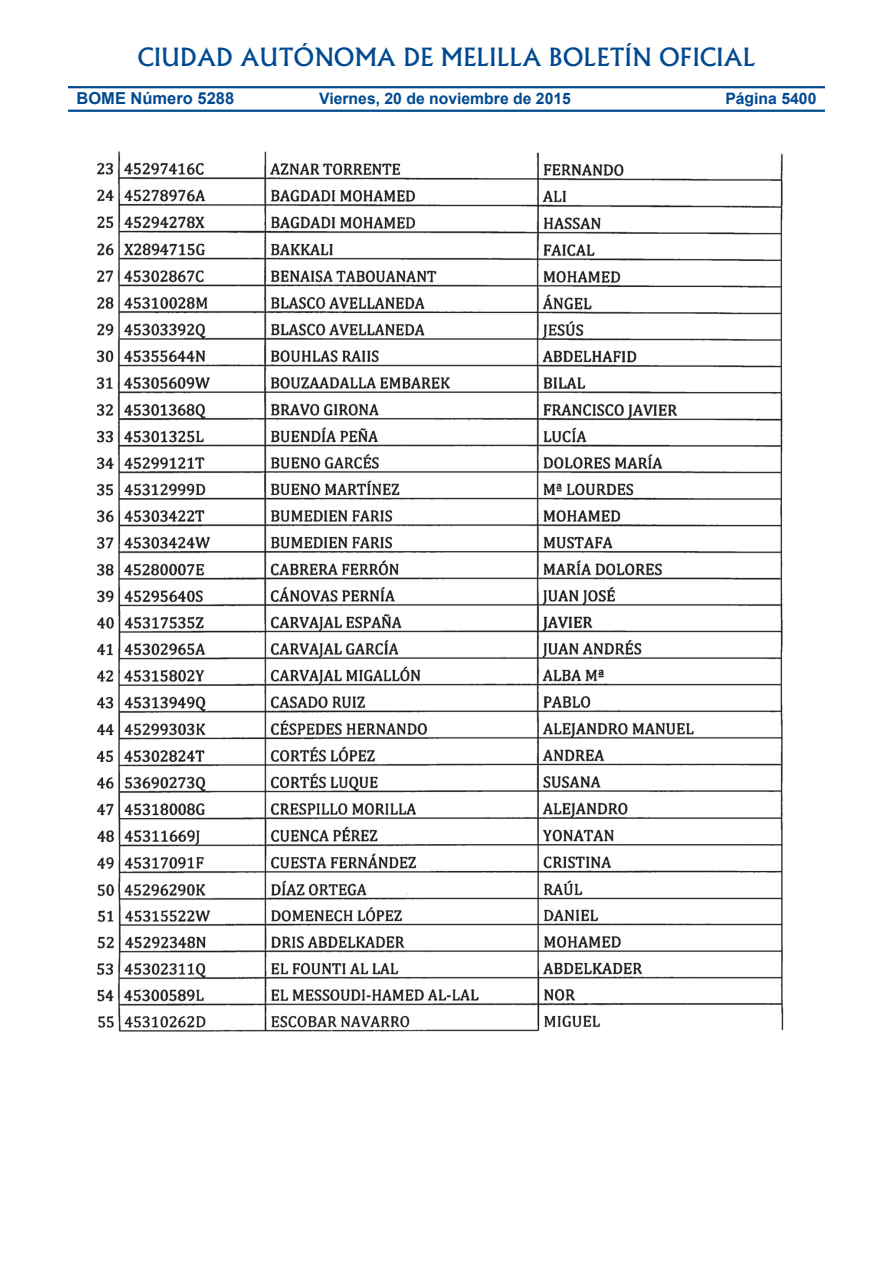
<style>
.page{position:relative;width:893px;height:1263px;background:#fff}
.page>*{position:absolute;margin:0;border:0;box-sizing:border-box;transform-origin:0 0}
.t1{font:500 24px "Albertus";color:#014990}
.t2{font:700 16.5px "Arial";color:#014990}
.t3{font:700 15.75px "Arial";color:#014990}
.s1{font-size:15.15px}
</style>
<div class="page">
<hr style="left:68px;top:86px;width:757px;height:2px;background:#014990">
<hr style="left:68px;top:110px;width:757px;height:2px;background:#014990">
<img style="left:96px;top:151px;width:688px;height:881px">
<h1 class="t1" style="left:137px;top:43px;width:620px">CIUDAD AUTÓNOMA DE MELILLA BOLETÍN OFICIAL</h1>
<p class="t2" style="left:77px;top:88px;width:159px">BOME Número 5288</p>
<p class="t3" style="left:319px;top:88px;width:253px">Viernes, 20 de noviembre de 2015</p>
<p class="t3" style="left:725px;top:88px;width:93px">Pá<span class="s1">g</span>ina 5400</p>
</div>
